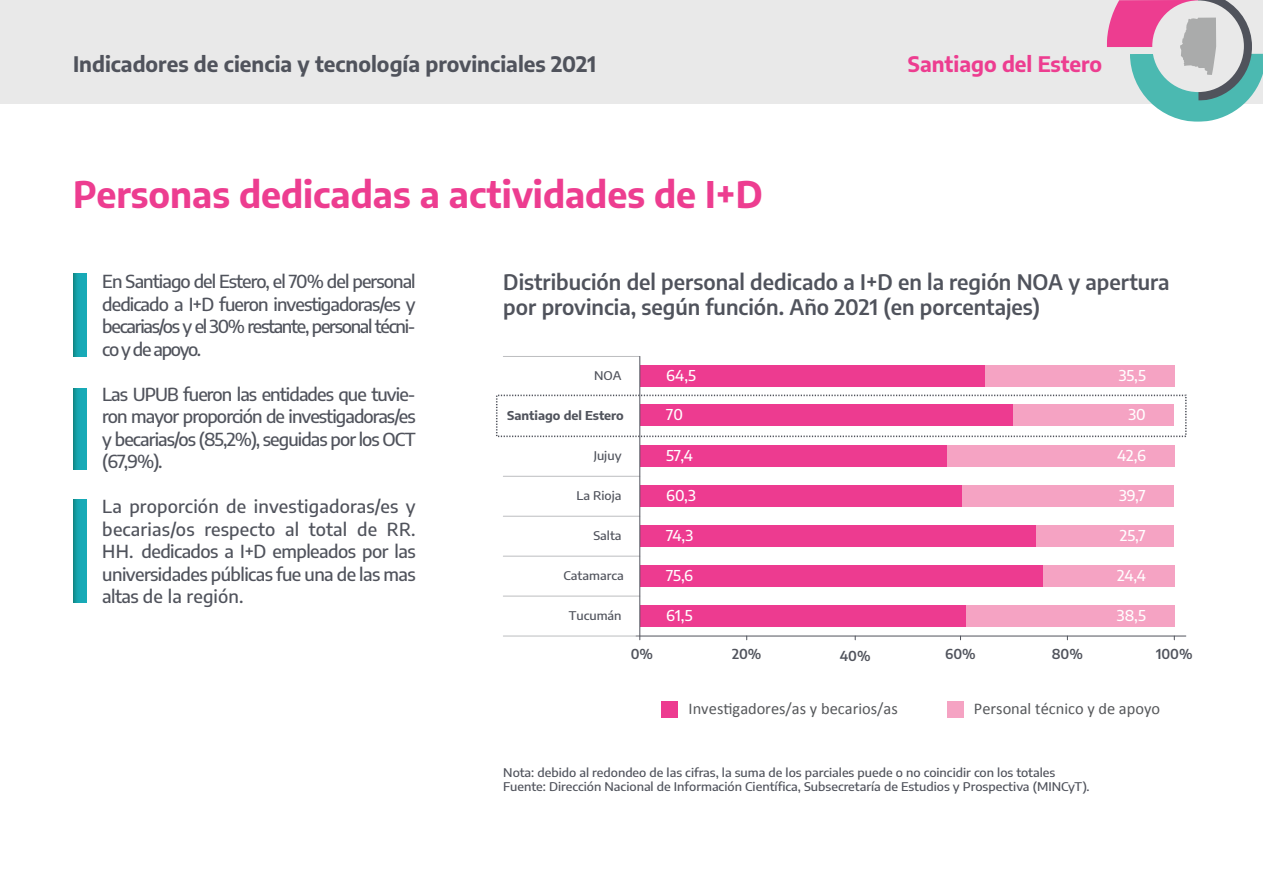
<style>
.page{position:relative;width:1263px;height:893px;background:#fff}
.page>*{position:absolute;margin:0;border:0;box-sizing:border-box;transform-origin:0 0}
.t1{font:700 36px "Encode Sans";color:#ed3d90}
.t2{font:600 21px/25.2px "Encode Sans";color:#50535c}
.t3{font:700 21px "Encode Sans";color:#50535c}
.t4{font:700 21px "Encode Sans";color:#ed3d90}
.t5{font:500 18px/22.5px "Encode Sans";letter-spacing:-.05em;color:#50535c;text-align:justify}
.t6{font:16.35px "Calibri";color:#56585b}
.t7{font:500 15px "Encode Sans";color:#fff}
.t8{font:600 13.5px "Encode Sans";color:#50535c}
.t9{font:500 12px/14.4px "Encode Sans";color:#50535c;scale:1.05 1}
.t10{font:700 12px "Encode Sans";color:#50535c;scale:1.05 1}
</style>
<div class="page">
<div style="left:968px;top:366px;width:206px;height:21px;background:#f5a3c3"></div>
<div style="left:920px;top:486px;width:254px;height:21px;background:#f5a3c3"></div>
<div style="left:1021px;top:526px;width:153px;height:21px;background:#f5a3c3"></div>
<div style="left:965px;top:605px;width:209px;height:22px;background:#f5a3c3"></div>
<div style="left:939px;top:446px;width:235px;height:21px;background:#f5a3c3"></div>
<svg style="left:73px;top:274px;width:13px;height:82px"></svg>
<svg style="left:73px;top:389px;width:13px;height:81px"></svg>
<svg style="left:73px;top:500px;width:13px;height:102px"></svg>
<div style="left:662px;top:701px;width:16px;height:17px;background:#ed3b90"></div>
<div style="left:947px;top:701px;width:16px;height:17px;background:#f5a3c3"></div>
<hr style="left:636px;top:636px;width:550px;height:1px;background:#50535c">
<hr style="left:503px;top:356px;width:137px;height:1px;background:#bcbdc0">
<hr style="left:503px;top:476px;width:137px;height:1px;background:#bcbdc0">
<hr style="left:503px;top:516px;width:137px;height:1px;background:#bcbdc0">
<hr style="left:503px;top:556px;width:137px;height:1px;background:#bcbdc0">
<hr style="left:503px;top:596px;width:137px;height:1px;background:#bcbdc0">
<hr style="left:503px;top:636px;width:137px;height:1px;background:#bcbdc0">
<div style="left:640px;top:366px;width:344px;height:21px;background:#ed3b90"></div>
<div style="left:640px;top:486px;width:321px;height:21px;background:#ed3b90"></div>
<div style="left:640px;top:526px;width:395px;height:21px;background:#ed3b90"></div>
<div style="left:640px;top:605px;width:326px;height:22px;background:#ed3b90"></div>
<div style="left:640px;top:446px;width:306px;height:21px;background:#ed3b90"></div>
<div style="left:1001px;top:405px;width:173px;height:21px;background:#f5a3c3"></div>
<div style="left:640px;top:405px;width:372px;height:21px;background:#ed3b90"></div>
<div style="left:912px;top:566px;width:262px;height:21px;background:#f5a3c3"></div>
<div style="left:640px;top:566px;width:403px;height:21px;background:#ed3b90"></div>
<hr style="left:639px;top:356px;width:1px;height:284px;background:#50535c">
<div style="left:0;top:0;width:1263px;height:103px;background:#e9e9e9"></div>
<svg style="left:1107px;top:0;width:156px;height:122px"></svg>
<p class="t3" style="left:73px;top:49px;width:525px">Indicadores de ciencia y tecnología provinciales 2021</p>
<p class="t4" style="left:908px;top:49px;width:196px">Santiago del Estero</p>
<h1 class="t1" style="left:73px;top:168px;width:691px">Personas dedicadas a actividades de I+D</h1>
<p class="t5" style="left:102px;top:270px;width:315px">En Santiago del Estero, el 70% del personal dedicado a I+D fueron investigadoras/es y becarias/os y el 30% restante, personal técni&shy;co y de apoyo.</p>
<p class="t5" style="left:102px;top:382px;width:315px">Las UPUB fueron las entidades que tuvie&shy;ron mayor proporción de investigadoras/es y becarias/os (85,2%), seguidas por los OCT (67,9%).</p>
<p class="t5" style="left:102px;top:495px;width:315px">La proporción de investigadoras/es y becarias/os respecto al total de RR.<br>HH. dedicados a I+D empleados por las universidades públicas fue una de las mas altas de la región.</p>
<p class="t2" style="left:503px;top:268px;width:668px">Distribución del personal dedicado a I+D en la región NOA y apertura por provincia, según función. Año 2021 (en porcentajes)</p>
<p class="t9" style="left:594px;top:368px;width:28px">NOA</p>
<p class="t10" style="left:507px;top:407px;width:113px">Santiago del Estero</p>
<p class="t9" style="left:594px;top:448px;width:28px">Jujuy</p>
<p class="t9" style="left:576px;top:488px;width:44px">La Rioja</p>
<p class="t9" style="left:593px;top:528px;width:28px">Salta</p>
<p class="t9" style="left:564px;top:568px;width:59px">Catamarca</p>
<p class="t9" style="left:569px;top:608px;width:52px">Tucumán</p>
<p class="t7" style="left:666px;top:365px;width:31px">64,5</p>
<p class="t7" style="left:1119px;top:365px;width:29px">35,5</p>
<p class="t7" style="left:666px;top:404px;width:18px">70</p>
<p class="t7" style="left:1128px;top:404px;width:19px">30</p>
<p class="t7" style="left:666px;top:445px;width:28px">57,4</p>
<p class="t7" style="left:666px;top:485px;width:31px">60,3</p>
<p class="t7" style="left:666px;top:525px;width:28px">74,3</p>
<p class="t7" style="left:1117px;top:445px;width:30px">42,6</p>
<p class="t7" style="left:1119px;top:485px;width:28px">39,7</p>
<p class="t7" style="left:1120px;top:525px;width:28px">25,7</p>
<p class="t7" style="left:666px;top:565px;width:28px">75,6</p>
<p class="t7" style="left:1117px;top:565px;width:30px">24,4</p>
<p class="t7" style="left:666px;top:605px;width:28px">61,5</p>
<p class="t7" style="left:1117px;top:605px;width:30px">38,5</p>
<p class="t8" style="left:631px;top:644px;width:24px">0%</p>
<p class="t8" style="left:732px;top:644px;width:31px">20%</p>
<p class="t8" style="left:840px;top:646px;width:32px">40%</p>
<p class="t8" style="left:945px;top:644px;width:32px">60%</p>
<p class="t8" style="left:1052px;top:644px;width:33px">80%</p>
<p class="t8" style="left:1156px;top:644px;width:38px">100%</p>
<p class="t6" style="left:689px;top:698px;width:211px">Investigadores/as y becarios/as</p>
<p class="t6" style="left:974px;top:698px;width:188px">Personal técnico y de apoyo</p>
<p class="t9" style="left:503px;top:765px;width:560px">Nota: debido al redondeo de las cifras, la suma de los parciales puede o no coincidir con los totales<br>Fuente: Dirección Nacional de Información Científica, Subsecretaría de Estudios y Prospectiva (MINCyT).</p>
</div>
